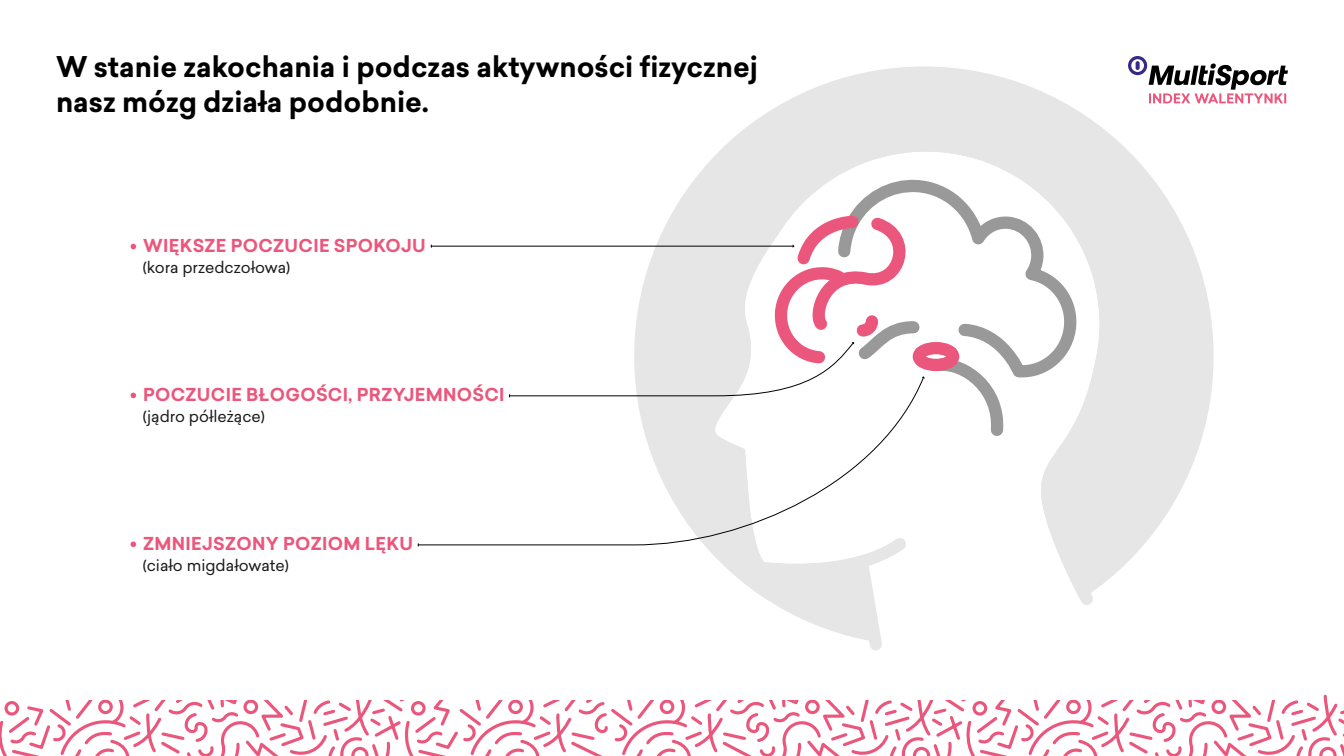
<style>
.page{position:relative;width:1344px;height:756px;background:#fff}
.page>*{position:absolute;margin:0;border:0;box-sizing:border-box;transform-origin:0 0}
.t1{font:700 28px/35px "Sailec";color:#000}
.t2{font:700 17.5px "Sailec";letter-spacing:.02em;color:#eb577c}
.t3{font:15.75px "Sailec";color:#1a1a1a}
</style>
<div class="page">
<svg style="left:1128px;top:56px;width:160px;height:47px"></svg>
<svg style="left:0;top:694px;width:1344px;height:62px"></svg>
<div style="left:634px;top:66px;width:580px;height:580px;background:#e6e6e6;border-radius:50%"></div>
<svg style="left:697px;top:133px;width:421px;height:517px"></svg>
<svg style="left:831px;top:177px;width:249px;height:206px;background:#e7e7e7"></svg>
<svg style="left:131px;top:244px;width:5px;height:5px"></svg>
<svg style="left:131px;top:393px;width:5px;height:5px"></svg>
<svg style="left:131px;top:542px;width:5px;height:5px"></svg>
<hr style="left:431px;top:246px;width:362px;height:1px;background:#000">
<svg style="left:418px;top:443px;width:506px;height:102px"></svg>
<svg style="left:509px;top:208px;width:499px;height:235px"></svg>
<h1 class="t1" style="left:56px;top:50px;width:704px">W stanie zakochania i podczas aktywności fizycznej nasz mózg działa podobnie.</h1>
<p class="t2" style="left:143px;top:234px;width:284px">WIĘKSZE POCZUCIE SPOKOJU</p>
<p class="t3" style="left:143px;top:257px;width:149px">(kora przedczołowa)</p>
<p class="t2" style="left:143px;top:382px;width:363px">POCZUCIE BŁOGOŚCI, PRZYJEMNOŚCI</p>
<p class="t3" style="left:143px;top:406px;width:124px">(jądro półleżące)</p>
<p class="t2" style="left:143px;top:531px;width:271px">ZMNIEJSZONY POZIOM LĘKU</p>
<p class="t3" style="left:143px;top:555px;width:148px">(ciało migdałowate)</p>
</div>
